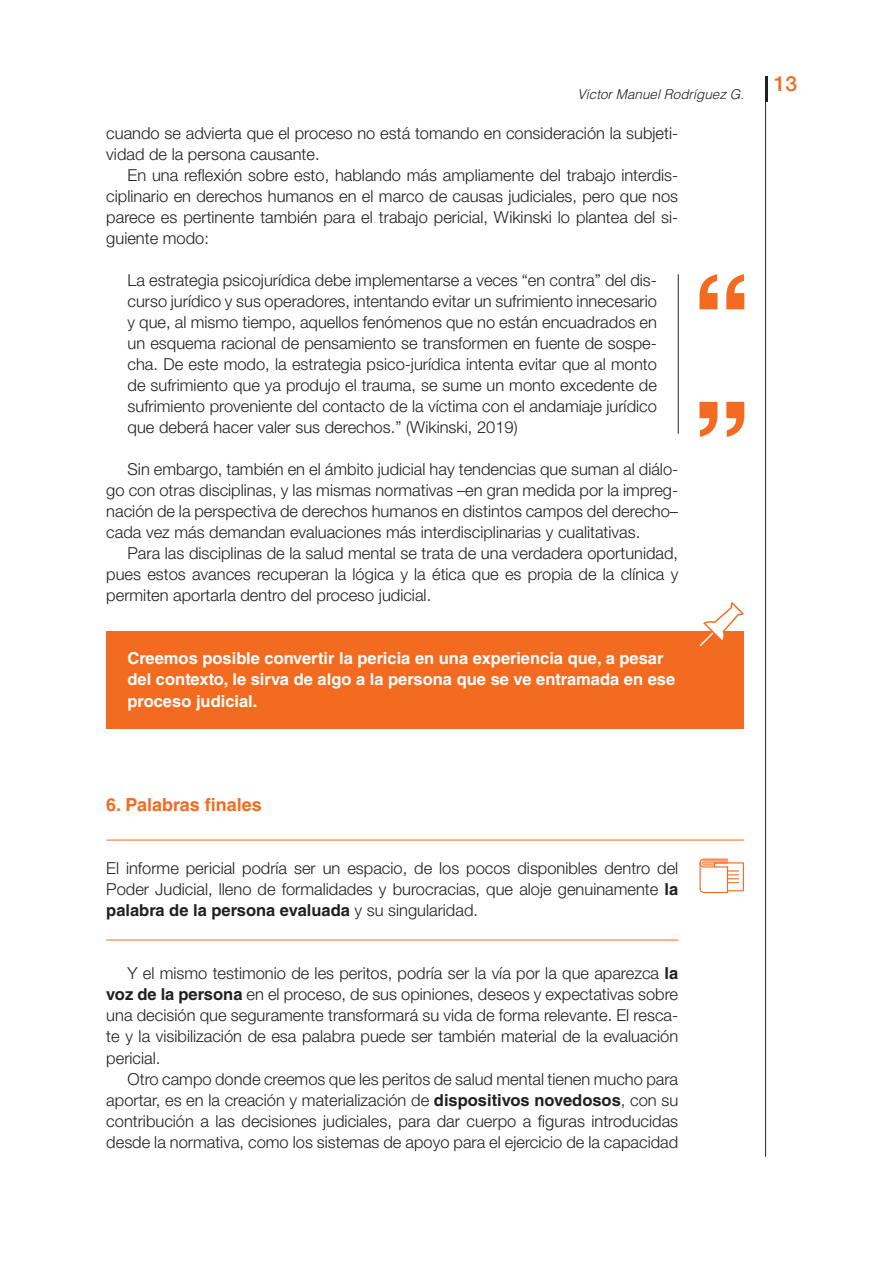
<style>
.page{position:relative;width:893px;height:1263px;background:#fff}
.page>*{position:absolute;margin:0;border:0;box-sizing:border-box;transform-origin:0 0}
.t1{font:500 21px "Helvetica Neue";color:#f36b21}
.t2{font:700 18px "Helvetica LT Std";color:#f36b21}
.t3{font:300 16.5px/21px "Helvetica Neue LT Std";color:#231f20;text-align:justify}
.t4{font:700 16.5px/21px "Helvetica LT Std";color:#fff}
.t5{font:700 16.5px "Helvetica LT Std";color:#231f20}
.t6{font:italic 300 13.5px "Helvetica LT Std";color:#231f20}
.s1{font-family:"Helvetica LT Std";font-weight:700}
.s2{font-family:"Helvetica Neue LT Std";font-weight:300}
</style>
<div class="page">
<hr style="left:765px;top:77px;width:1px;height:1080px;background:#231f20">
<hr style="left:765px;top:77px;width:2px;height:25px;background:#231f20">
<div style="left:106px;top:632px;width:638px;height:97px;background:#f36b21"></div>
<svg style="left:700px;top:602px;width:44px;height:44px"></svg>
<svg style="left:699px;top:274px;width:45px;height:35px"></svg>
<svg style="left:699px;top:402px;width:45px;height:35px"></svg>
<hr style="left:678px;top:274px;width:1px;height:160px;background:#231f20">
<hr style="left:106px;top:840px;width:638px;height:1px;background:#f36b21">
<hr style="left:106px;top:940px;width:572px;height:1px;background:#f36b21">
<svg style="left:699px;top:858px;width:45px;height:35px"></svg>
<p class="t6" style="left:578px;top:86px;width:168px">Víctor Manuel Rodríguez G.</p>
<p class="t3" style="left:106px;top:123px;width:573px">cuando se advierta que el proceso no está tomando en consideración la subjeti&shy;vidad de la persona causante.</p>
<p class="t3" style="left:106px;top:165px;width:573px;text-indent:21px">En una reflexión sobre esto, hablando más ampliamente del trabajo interdis&shy;ciplinario en derechos humanos en el marco de causas judiciales, pero que nos parece es pertinente también para el trabajo pericial, Wikinski lo plantea del si&shy;guiente modo:</p>
<p class="t3" style="left:128px;top:270px;width:531px">La estrategia psicojurídica debe implementarse a veces “en contra” del dis&shy;curso jurídico y sus operadores, intentando evitar un sufrimiento innecesario y que, al mismo tiempo, aquellos fenómenos que no están encuadrados en un esquema racional de pensamiento se transformen en fuente de sospe&shy;cha. De este modo, la estrategia psico-jurídica intenta evitar que al monto de sufrimiento que ya produjo el trauma, se sume un monto excedente de sufrimiento proveniente del contacto de la víctima con el andamiaje jurídico que deberá hacer valer sus derechos.” (Wikinski, 2019)</p>
<p class="t3" style="left:106px;top:459px;width:573px;text-indent:21px">Sin embargo, también en el ámbito judicial hay tendencias que suman al diálo&shy;go con otras disciplinas, y las mismas normativas –en gran medida por la impreg&shy;nación de la perspectiva de derechos humanos en distintos campos del derecho– cada vez más demandan evaluaciones más interdisciplinarias y cualitativas.</p>
<p class="t3" style="left:106px;top:543px;width:573px;text-indent:21px">Para las disciplinas de la salud mental se trata de una verdadera oportunidad, pues estos avances recuperan la lógica y la ética que es propia de la clínica y permiten aportarla dentro del proceso judicial.</p>
<p class="t4" style="left:128px;top:648px;width:549px">Creemos posible convertir la pericia en una experiencia que, a pesar del contexto, le sirva de algo a la persona que se ve entramada en ese proceso judicial.</p>
<p class="t1" style="left:774px;top:71px;width:25px">13</p>
<p class="t2" style="left:106px;top:794px;width:157px">6. Palabras finales</p>
<p class="t3" style="left:106px;top:858px;width:573px">El informe pericial podría ser un espacio, de los pocos disponibles dentro del<br>Poder Judicial, lleno de formalidades y burocracias, que aloje genuinamente <span class="s1">la</span></p>
<p class="t5" style="left:106px;top:900px;width:373px">palabra de la persona evaluada <span class="s2">y su singularidad.</span></p>
<p class="t3" style="left:106px;top:963px;width:573px;text-indent:21px">Y el mismo testimonio de les peritos, podría ser la vía por la que aparezca <span class="s1">la voz de la persona</span> en el proceso, de sus opiniones, deseos y expectativas sobre una decisión que seguramente transformará su vida de forma relevante. El resca&shy;te y la visibilización de esa palabra puede ser también material de la evaluación pericial.</p>
<p class="t3" style="left:106px;top:1068px;width:573px;text-indent:21px">Otro campo donde creemos que les peritos de salud mental tienen mucho para aportar, es en la creación y materialización de <span class="s1">dispositivos novedosos</span>, con su contribución a las decisiones judiciales, para dar cuerpo a figuras introducidas desde la normativa, como los sistemas de apoyo para el ejercicio de la capacidad</p>
</div>
